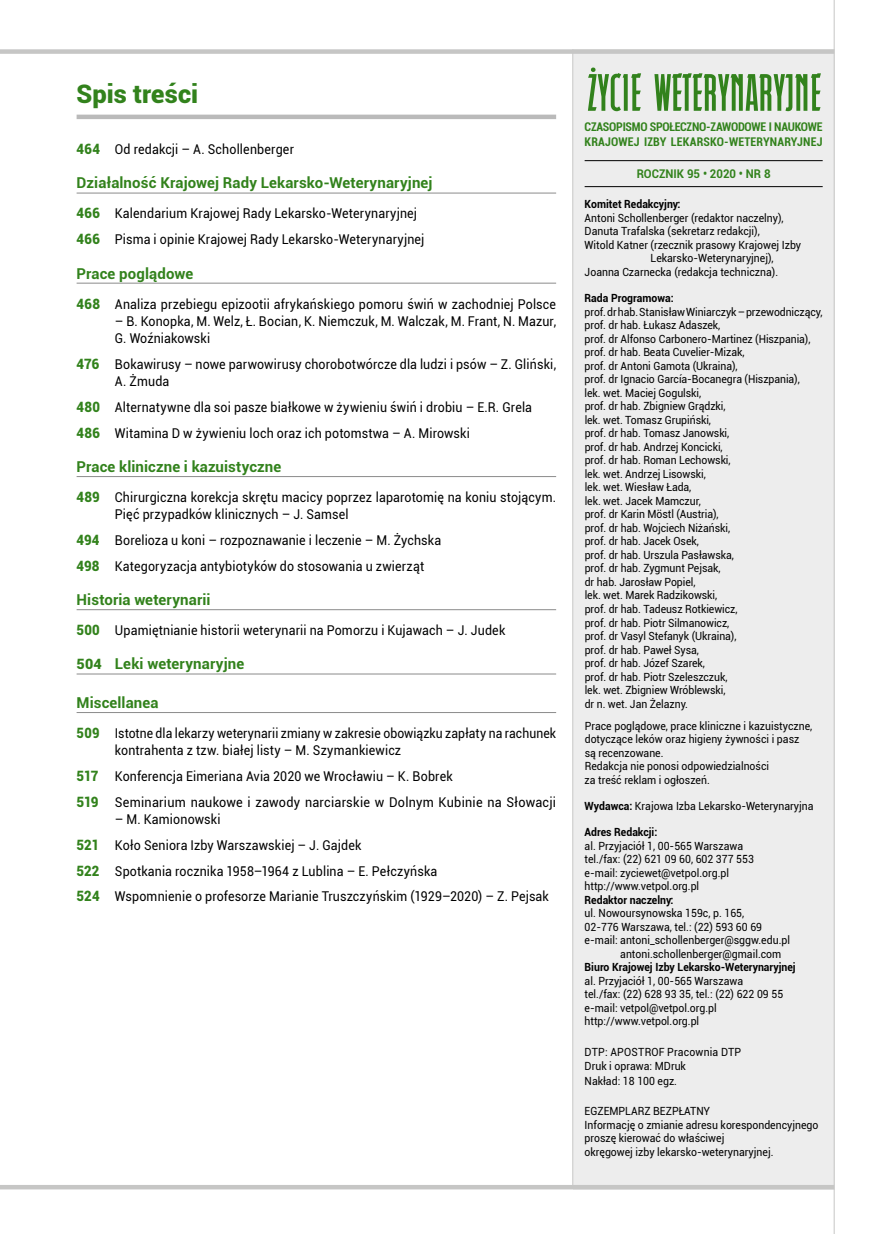
<style>
.page{position:relative;width:881px;height:1234px;background:#fff}
.page>*{position:absolute;margin:0;border:0;box-sizing:border-box;transform-origin:0 0}
.t1{font:900 25.5px "Roboto";color:#32821c}
.t2{font:700 15px "Roboto";letter-spacing:.01em;color:#32821c}
.t3{font:13.5px/25.8px "Roboto";letter-spacing:.01em;color:#000;scale:.92 1}
.t4{font:13.5px/17.2px "Roboto";letter-spacing:.01em;color:#000;scale:.9 1}
.t5{font:700 condensed 12px/14.4px "Roboto";letter-spacing:-.015em;color:#32821c}
.t6{font:700 12px "Roboto";color:#32821c;scale:.95 1}
.t7{font:11.25px/13.5px "Roboto";color:#000;scale:.93 1}
.t8{font:700 11.25px "Roboto";color:#000;scale:.93 1}
.s1{font-weight:900;font-size:14.25px;color:#32821c}
.s2{font-weight:900;font-size:14.25px}
.s3{font-weight:700}
</style>
<div class="page">
<hr style="left:77px;top:115px;width:479px;height:4px;background:#bababa">
<hr style="left:77px;top:193px;width:479px;height:1px;background:#8b8b8b">
<hr style="left:77px;top:283px;width:479px;height:1px;background:#8b8b8b">
<hr style="left:77px;top:476px;width:479px;height:1px;background:#8b8b8b">
<hr style="left:77px;top:609px;width:479px;height:1px;background:#8b8b8b">
<hr style="left:77px;top:673px;width:479px;height:1px;background:#8b8b8b">
<hr style="left:77px;top:712px;width:479px;height:1px;background:#8b8b8b">
<div style="left:573px;top:49px;width:260px;height:1140px;background:#ededed"></div>
<hr style="left:584px;top:160px;width:238px;height:1px;background:#000">
<hr style="left:584px;top:186px;width:238px;height:1px;background:#000">
<svg style="left:654px;top:73px;width:166px;height:38px"></svg>
<svg style="left:588px;top:67px;width:53px;height:44px"></svg>
<hr style="left:572px;top:49px;width:1px;height:1137px;background:#c6c6c5">
<hr style="left:833px;top:0;width:1px;height:1233px;background:#c6c6c5">
<div style="left:0;top:49px;width:833px;height:5px;background:#c6c6c5"></div>
<div style="left:0;top:1184px;width:833px;height:5px;background:#c6c6c5"></div>
<h1 class="t1" style="left:77px;top:75px;width:123px">Spis treści</h1>
<p class="t3" style="left:77px;top:136px;width:238px"><span class="s1">464</span> Od redakcji – A. Schollenberger</p>
<h2 class="t2" style="left:77px;top:172px;width:357px">Działalność Krajowej Rady Lekarsko-Weterynaryjnej</h2>
<p class="t3" style="left:77px;top:200px;width:379px"><span class="s1">466</span> Kalendarium Krajowej Rady Lekarsko-Weterynaryjnej<br><span class="s1">466</span> Pisma i opinie Krajowej Rady Lekarsko-Weterynaryjnej</p>
<h2 class="t2" style="left:77px;top:262px;width:118px">Prace poglądowe</h2>
<p class="t3" style="left:77px;top:290px;width:522px"><span class="s1">468</span> Analiza przebiegu epizootii afrykańskiego pomoru świń w zachodniej Polsce</p>
<p class="t3" style="left:115px;top:312px;width:481px;line-height:17.2px">– B. Konopka, M. Welz, Ł. Bocian, K. Niemczuk, M. Walczak, M. Frant, N. Mazur,<br>G. Woźniakowski</p>
<p class="t3" style="left:115px;top:355px;width:481px;line-height:17.2px;text-indent:-38px"><span class="s1">476</span> Bokawirusy – nowe parwowirusy chorobotwórcze dla ludzi i psów – Z. Gliński,<br>A. Żmuda</p>
<p class="t3" style="left:77px;top:393px;width:496px"><span class="s1">480</span> Alternatywne dla soi pasze białkowe w żywieniu świń i drobiu – E.R. Grela<br><span class="s1">486</span> Witamina D w żywieniu loch oraz ich potomstwa – A. Mirowski</p>
<h2 class="t2" style="left:77px;top:456px;width:206px">Prace kliniczne i kazuistyczne</h2>
<p class="t3" style="left:115px;top:488px;width:481px;line-height:17.2px;text-indent:-38px"><span class="s1">489</span> Chirurgiczna korekcja skrętu macicy poprzez laparotomię na koniu stojącym.<br>Pięć przypadków klinicznych – J. Samsel</p>
<p class="t3" style="left:77px;top:526px;width:397px"><span class="s1">494</span> Borelioza u koni – rozpoznawanie i leczenie – M. Żychska<br><span class="s1">498</span> Kategoryzacja antybiotyków do stosowania u zwierząt</p>
<h2 class="t2" style="left:77px;top:589px;width:135px">Historia weterynarii</h2>
<p class="t3" style="left:77px;top:616px;width:467px"><span class="s1">500</span> Upamiętnianie historii weterynarii na Pomorzu i Kujawach – J. Judek</p>
<h2 class="t2" style="left:77px;top:653px;width:169px"><span class="s2">504</span> Leki weterynaryjne</h2>
<h2 class="t2" style="left:77px;top:691px;width:83px">Miscellanea</h2>
<p class="t4" style="left:115px;top:723px;width:491px;text-indent:-38px"><span class="s1">509</span> Istotne dla lekarzy weterynarii zmiany w zakresie obowiązku zapłaty na rachunek kontrahenta z tzw. białej listy – M. Szymankiewicz</p>
<p class="t3" style="left:77px;top:762px;width:522px"><span class="s1">517</span> Konferencja Eimeriana Avia 2020 we Wrocławiu – K. Bobrek<br><span class="s1">519</span> Seminarium naukowe i zawody narciarskie w Dolnym Kubinie na Słowacji</p>
<p class="t3" style="left:77px;top:805px;width:515px;text-indent:38px">– M. Kamionowski<br><span class="s1">521</span> Koło Seniora Izby Warszawskiej – J. Gajdek<br><span class="s1">522</span> Spotkania rocznika 1958–1964 z Lublina – E. Pełczyńska<br><span class="s1">524</span> Wspomnienie o profesorze Marianie Truszczyńskim (1929–2020) – Z. Pejsak</p>
<p class="t5" style="left:584px;top:119px;width:239px">CZASOPISMO SPOŁECZNO-ZAWODOWE I NAUKOWE<br>KRAJOWEJ IZBY LEKARSKO-WETERYNARYJNEJ</p>
<p class="t6" style="left:636px;top:165px;width:142px">ROCZNIK 95 • 2020 • NR 8</p>
<p class="t8" style="left:584px;top:196px;width:104px">Komitet Redakcyjny:</p>
<p class="t7" style="left:584px;top:211px;width:215px">Antoni Schollenberger (redaktor naczelny),</p>
<p class="t7" style="left:584px;top:224px;width:190px">Danuta Trafalska (sekretarz redakcji),</p>
<p class="t7" style="left:584px;top:238px;width:234px">Witold Katner (rzecznik prasowy Krajowej Izby</p>
<p class="t7" style="left:650px;top:251px;width:134px">Lekarsko‑Weterynaryjnej),</p>
<p class="t7" style="left:584px;top:265px;width:209px">Joanna Czarnecka (redakcja techniczna).</p>
<p class="t8" style="left:584px;top:290px;width:97px">Rada Programowa:</p>
<p class="t7" style="left:584px;top:304px;width:257px">prof.drhab.StanisławWiniarczyk–przewodniczący, prof. dr hab. Łukasz Adaszek,<br>prof. dr Alfonso Carbonero‑ Martinez (Hiszpania), prof. dr hab. Beata Cuvelier-Mizak,<br>prof. dr Antoni Gamota (Ukraina),<br>prof. dr Ignacio García-Bocanegra (Hiszpania),<br>lek. wet. Maciej Gogulski,<br>prof. dr hab. Zbigniew Grądzki,<br>lek. wet. Tomasz Grupiński,<br>prof. dr hab. Tomasz Janowski,<br>prof. dr hab. Andrzej Koncicki,<br>prof. dr hab. Roman Lechowski,<br>lek. wet. Andrzej Lisowski,<br>lek. wet. Wiesław Łada,<br>lek. wet. Jacek Mamczur,<br>prof. dr Karin Möstl (Austria),<br>prof. dr hab. Wojciech Niżański,<br>prof. dr hab. Jacek Osek,<br>prof. dr hab. Urszula Pasławska,<br>prof. dr hab. Zygmunt Pejsak,<br>dr hab. Jarosław Popiel,<br>lek. wet. Marek Radzikowski,<br>prof. dr hab. Tadeusz Rotkiewicz,<br>prof. dr hab. Piotr Silmanowicz,<br>prof. dr Vasyl Stefanyk (Ukraina),<br>prof. dr hab. Paweł Sysa,<br>prof. dr hab. Józef Szarek,<br>prof. dr hab. Piotr Szeleszczuk,<br>lek. wet. Zbigniew Wróblewski,<br>dr n. wet. Jan Żelazny.</p>
<p class="t7" style="left:584px;top:718px;width:246px">Prace poglądowe, prace kliniczne i kazuistyczne, dotyczące leków oraz higieny żywności i pasz są recenzowane.<br>Redakcja nie ponosi odpowiedzialności<br>za treść reklam i ogłoszeń.</p>
<p class="t7" style="left:584px;top:798px;width:247px"><span class="s3">Wydawca:</span> Krajowa Izba Lekarsko-Weterynaryjna</p>
<p class="t8" style="left:584px;top:824px;width:80px">Adres Redakcji:</p>
<p class="t7" style="left:584px;top:838px;width:183px">al. Przyjaciół 1, 00-565 Warszawa tel./fax: (22) 621 09 60, 602 377 553 e-mail: zyciewet@vetpol.org.pl http://www.vetpol.org.pl</p>
<p class="t8" style="left:584px;top:891px;width:97px">Redaktor naczelny:</p>
<p class="t7" style="left:584px;top:905px;width:173px">ul. Nowoursynowska 159c, p. 165,</p>
<p class="t7" style="left:584px;top:919px;width:192px">02-776 Warszawa, tel.: (22) 593 60 69</p>
<p class="t7" style="left:584px;top:932px;width:222px">e-mail: antoni_schollenberger@sggw.edu.pl</p>
<p class="t7" style="left:620px;top:946px;width:175px">antoni.schollenberger@gmail.com</p>
<p class="t8" style="left:584px;top:959px;width:228px">Biuro Krajowej Izby Lekarsko-Weterynaryjnej</p>
<p class="t7" style="left:584px;top:973px;width:215px">al. Przyjaciół 1, 00-565 Warszawa<br>tel./fax: (22) 628 93 35, tel.: (22) 622 09 55 e-mail: vetpol@vetpol.org.pl http://www.vetpol.org.pl</p>
<p class="t7" style="left:584px;top:1043px;width:170px;line-height:14.4px">DTP: APOSTROF Pracownia DTP<br>Druk i oprawa: MDruk<br>Nakład: 18 100 egz.</p>
<p class="t7" style="left:584px;top:1103px;width:253px">EGZEMPLARZ BEZPŁATNY<br>Informację o zmianie adresu korespondencyjnego proszę kierować do właściwej<br>okręgowej izby lekarsko-weterynaryjnej.</p>
</div>
